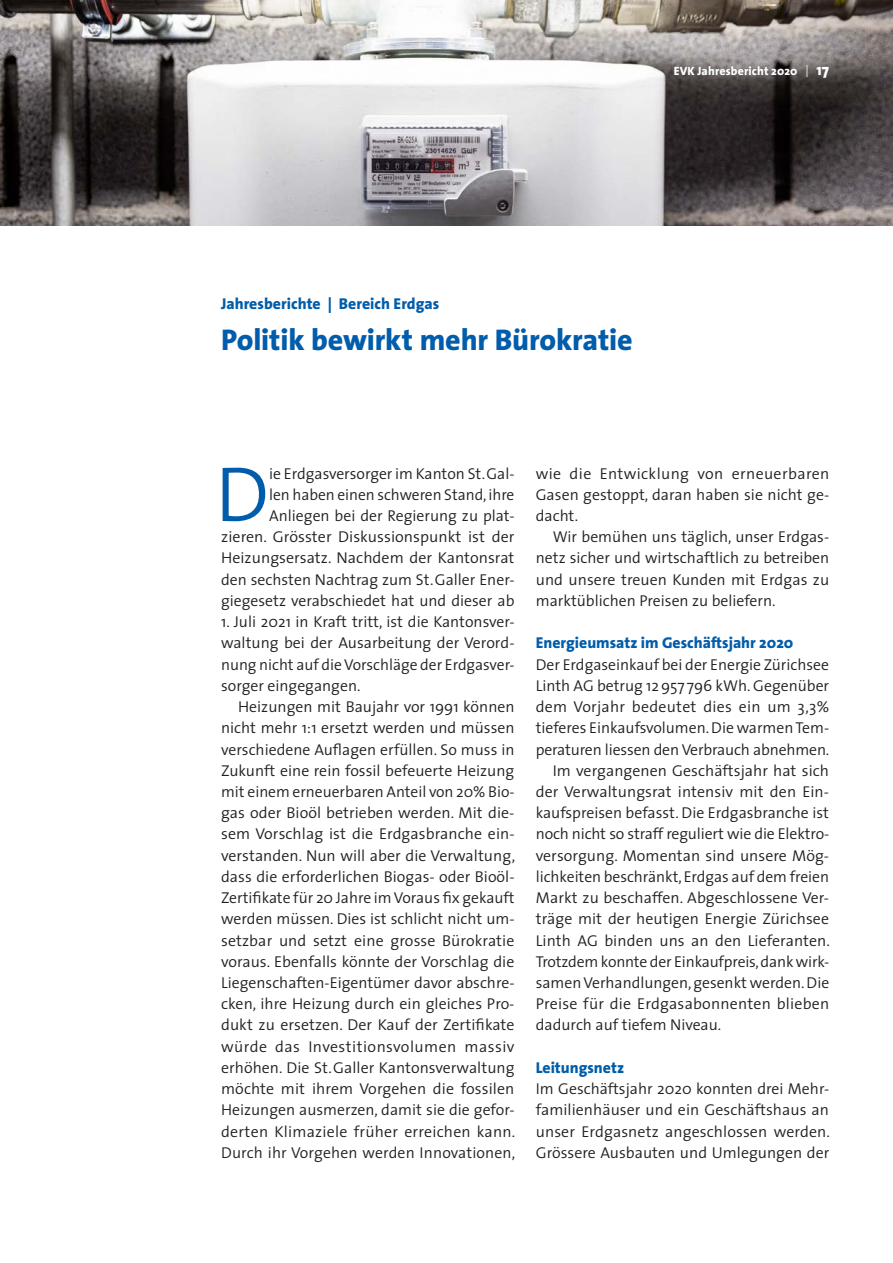
<style>
.page{position:relative;width:893px;height:1263px;background:#fff}
.page>*{position:absolute;margin:0;border:0;box-sizing:border-box;transform-origin:0 0}
.t1{font:300 78.6px "The Sans";color:#015dab}
.t2{font:800 30px "The Sans";letter-spacing:-.005em;color:#015dab}
.t3{font:300 15.75px/21.3px "The Sans";color:#231f20;text-align:justify}
.t4{font:800 15.75px "The Sans";color:#015dab}
.t5{font:800 12px "The Sans";letter-spacing:.01em;color:#fff}
.s1{font-weight:300}
.s2{font-size:15.75px}
</style>
<div class="page">
<img style="left:0;top:0;width:893px;height:225px">
<p class="t5" style="left:674px;top:61px;width:157px">EVK Jahresbericht 2020 <span class="s1">|</span> <span class="s2">17</span></p>
<p class="t4" style="left:221px;top:290px;width:220px">Jahresberichte | Bereich Erdgas</p>
<h2 class="t2" style="left:221px;top:315px;width:413px">Politik bewirkt mehr Bürokratie</h2>
<p class="t3" style="left:221px;top:462px;width:295px;text-align:right">ie Erdgasversorger im Kanton St.Gal-<br>len haben einen schweren Stand, ihre Anliegen bei der Regierung zu plat&shy;zieren. Grösster Diskussionspunkt ist der Heizungsersatz. Nachdem der Kantonsrat den sechsten Nachtrag zum St.Galler Ener&shy;giegesetz verabschiedet hat und dieser ab</p>
<p class="t3" style="left:221px;top:611px;width:295px">1. Juli 2021 in Kraft tritt, ist die Kantonsver&shy;waltung bei der Ausarbeitung der Verord&shy;nung nicht auf die Vorschläge der Erdgasver&shy;sorger eingegangen.</p>
<p class="t3" style="left:221px;top:696px;width:296px;text-align:left;text-indent:17px">Heizungen mit Baujahr vor 1991 können nicht mehr 1:1 ersetzt werden und müssen verschiedene Auflagen erfüllen. So muss in Zukunft eine rein fossil befeuerte Heizung mit einem erneuerbaren Anteil von 20% Bio&shy;gas oder Bioöl betrieben werden. Mit die&shy;sem Vorschlag ist die Erdgasbranche ein&shy;verstanden. Nun will aber die Verwaltung, dass die erforderlichen Biogas- oder Bioöl-Zertifikate für 20 Jahre im Voraus fix gekauft werden müssen. Dies ist schlicht nicht um&shy;setzbar und setzt eine grosse Bürokratie voraus. Ebenfalls könnte der Vorschlag die Liegenschaften-Eigentümer davor abschre&shy;cken, ihre Heizung durch ein gleiches Pro&shy;dukt zu ersetzen. Der Kauf der Zertifikate würde das Investitionsvolumen massiv erhöhen. Die St.Galler Kantonsverwaltung möchte mit ihrem Vorgehen die fossilen Heizungen ausmerzen, damit sie die gefor&shy;derten Klimaziele früher erreichen kann.<br>Durch ihr Vorgehen werden Innovationen,</p>
<h1 class="t1" style="left:215px;top:429px;width:55px">D</h1>
<p class="t3" style="left:536px;top:462px;width:295px">wie die Entwicklung von erneuerbaren Gasen gestoppt, daran haben sie nicht ge&shy;dacht.</p>
<p class="t3" style="left:536px;top:526px;width:295px;text-indent:17px">Wir bemühen uns täglich, unser Erdgas&shy;netz sicher und wirtschaftlich zu betreiben und unsere treuen Kunden mit Erdgas zu marktüblichen Preisen zu beliefern.</p>
<p class="t4" style="left:536px;top:630px;width:259px">Energieumsatz im Geschäftsjahr 2020</p>
<p class="t3" style="left:536px;top:653px;width:295px">Der Erdgaseinkauf bei der Energie Zürichsee</p>
<p class="t3" style="left:536px;top:674px;width:295px">Linth AG betrug 12957 796 kWh. Gegenüber</p>
<p class="t3" style="left:536px;top:696px;width:295px">dem Vorjahr bedeutet dies ein um 3,3%</p>
<p class="t3" style="left:536px;top:717px;width:295px">tieferes Einkaufsvolumen. Die warmen Tem-</p>
<p class="t3" style="left:536px;top:738px;width:295px">peraturen liessen den Verbrauch abnehmen.</p>
<p class="t3" style="left:553px;top:759px;width:278px">Im vergangenen Geschäftsjahr hat sich</p>
<p class="t3" style="left:536px;top:780px;width:295px">der Verwaltungsrat intensiv mit den Ein-</p>
<p class="t3" style="left:536px;top:802px;width:295px">kaufspreisen befasst. Die Erdgasbranche ist</p>
<p class="t3" style="left:536px;top:823px;width:295px">noch nicht so straff reguliert wie die Elektro-</p>
<p class="t3" style="left:536px;top:844px;width:295px">versorgung. Momentan sind unsere Mög-</p>
<p class="t3" style="left:536px;top:865px;width:295px">lichkeiten beschränkt, Erdgas auf dem freien</p>
<p class="t3" style="left:536px;top:887px;width:295px">Markt zu beschaffen. Abgeschlossene Ver-</p>
<p class="t3" style="left:536px;top:908px;width:295px">träge mit der heutigen Energie Zürichsee</p>
<p class="t3" style="left:536px;top:929px;width:296px">Linth AG binden uns an den Lieferanten.</p>
<p class="t3" style="left:536px;top:950px;width:295px">Trotzdem konnte der Einkaufpreis, dank wirk-</p>
<p class="t3" style="left:536px;top:971px;width:295px">samen Verhandlungen, gesenkt werden. Die</p>
<p class="t3" style="left:536px;top:993px;width:295px">Preise für die Erdgasabonnenten blieben</p>
<p class="t3" style="left:536px;top:1014px;width:187px">dadurch auf tiefem Niveau.</p>
<p class="t4" style="left:536px;top:1054px;width:90px">Leitungsnetz</p>
<p class="t3" style="left:536px;top:1078px;width:296px">Im Geschäftsjahr 2020 konnten drei Mehr&shy;familienhäuser und ein Geschäftshaus an unser Erdgasnetz angeschlossen werden.<br>Grössere Ausbauten und Umlegungen der</p>
</div>
